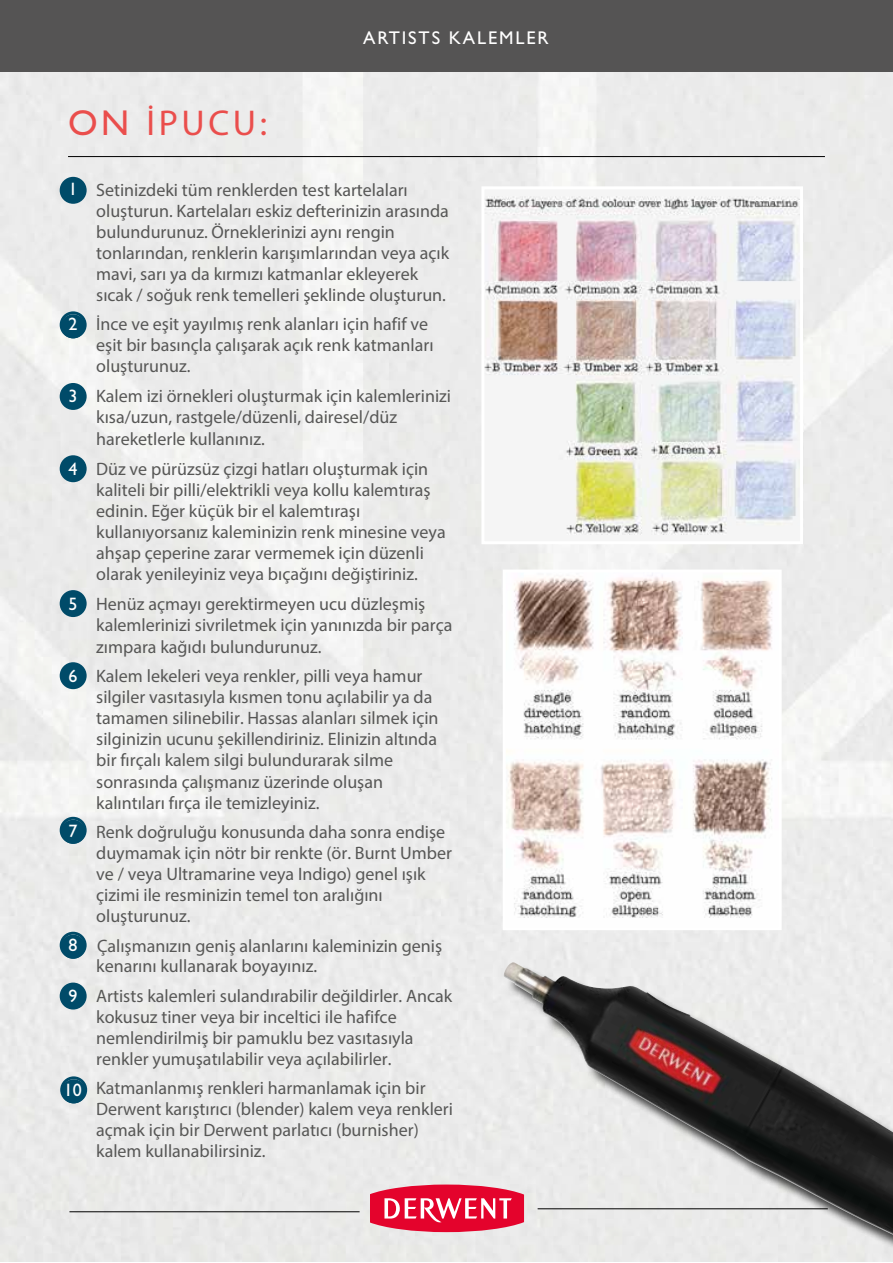
<style>
.page{position:relative;width:893px;height:1263px;background:#fff}
.page>*{position:absolute;margin:0;border:0;box-sizing:border-box;transform-origin:0 0}
.t1{font:36px "Myriad Pro";letter-spacing:.1em;color:#ea4e4c}
.t2{font:18.45px "Gill Sans Std";letter-spacing:.1em;color:#fff}
.t3{font:18px/21px "Myriad Pro";color:#575756}
.t4{font:18px "Gill Sans Std";color:#fff}
.s1{font-family:"Gill Sans Std"}
</style>
<div class="page">
<img style="left:1px;top:72px;width:892px;height:1190px">
<svg style="left:370px;top:1184px;width:133px;height:48px;background:#e83f5e"></svg>
<hr style="left:69px;top:1211px;width:291px;height:1px;background:#000">
<hr style="left:68px;top:156px;width:757px;height:1px;background:#000">
<div style="left:0;top:0;width:893px;height:72px;background:#555454"></div>
<div style="left:61px;top:178px;width:24px;height:24px;background:#004b69;border-radius:50%"></div>
<div style="left:60px;top:177px;width:27px;height:27px;border:3px solid #004b69;border-radius:50%"></div>
<div style="left:61px;top:314px;width:24px;height:24px;background:#004b69;border-radius:50%"></div>
<div style="left:60px;top:311px;width:27px;height:27px;border:3px solid #004b69;border-radius:50%"></div>
<div style="left:61px;top:384px;width:24px;height:24px;background:#004b69;border-radius:50%"></div>
<div style="left:60px;top:383px;width:27px;height:27px;border:3px solid #004b69;border-radius:50%"></div>
<div style="left:61px;top:457px;width:24px;height:24px;background:#004b69;border-radius:50%"></div>
<div style="left:60px;top:455px;width:27px;height:27px;border:3px solid #004b69;border-radius:50%"></div>
<div style="left:61px;top:591px;width:24px;height:25px;background:#004b69;border-radius:50%"></div>
<div style="left:60px;top:590px;width:27px;height:27px;border:3px solid #004b69;border-radius:50%"></div>
<div style="left:61px;top:664px;width:24px;height:24px;background:#004b69;border-radius:50%"></div>
<div style="left:60px;top:662px;width:27px;height:27px;border:3px solid #004b69;border-radius:50%"></div>
<div style="left:61px;top:820px;width:24px;height:24px;background:#004b69;border-radius:50%"></div>
<div style="left:60px;top:817px;width:27px;height:27px;border:3px solid #004b69;border-radius:50%"></div>
<div style="left:61px;top:935px;width:24px;height:24px;background:#004b69;border-radius:50%"></div>
<div style="left:60px;top:932px;width:27px;height:27px;border:3px solid #004b69;border-radius:50%"></div>
<div style="left:61px;top:984px;width:24px;height:24px;background:#004b69;border-radius:50%"></div>
<div style="left:60px;top:982px;width:27px;height:27px;border:3px solid #004b69;border-radius:50%"></div>
<div style="left:62px;top:1079px;width:24px;height:24px;background:#004b69;border-radius:50%"></div>
<div style="left:60px;top:1076px;width:27px;height:27px;border:3px solid #004b69;border-radius:50%"></div>
<img style="left:485px;top:190px;width:314px;height:350px">
<img style="left:507px;top:573px;width:271px;height:353px">
<div style="left:506px;top:965px;width:387px;height:291px;background:#eaeaea"></div>
<img style="left:503px;top:962px;width:390px;height:273px">
<h1 class="t1" style="left:68px;top:101px;width:201px"><span class="s1">ON</span> İPUCU<span class="s1">:</span></h1>
<p class="t2" style="left:363px;top:27px;width:187px">ARTISTS KALEMLER</p>
<p class="t4" style="left:68px;top:179px;width:10px">1</p>
<p class="t4" style="left:68px;top:313px;width:10px">2</p>
<p class="t4" style="left:68px;top:385px;width:10px">3</p>
<p class="t4" style="left:68px;top:458px;width:10px">4</p>
<p class="t4" style="left:68px;top:593px;width:10px">5</p>
<p class="t4" style="left:68px;top:665px;width:10px">6</p>
<p class="t4" style="left:68px;top:820px;width:10px">7</p>
<p class="t4" style="left:68px;top:935px;width:10px">8</p>
<p class="t4" style="left:68px;top:985px;width:10px">9</p>
<p class="t4" style="left:64px;top:1079px;width:19px">10</p>
<p class="t3" style="left:96px;top:179px;width:354px">Setinizdeki tüm renklerden test kartelaları oluşturun. Kartelaları eskiz defterinizin arasında bulundurunuz. Örneklerinizi aynı rengin tonlarından, renklerin karışımlarından veya açık mavi, sarı ya da kırmızı katmanlar ekleyerek sıcak / soğuk renk temelleri şeklinde oluşturun.</p>
<p class="t3" style="left:96px;top:314px;width:339px">İnce ve eşit yayılmış renk alanları için hafif ve eşit bir basınçla çalışarak açık renk katmanları oluşturunuz.</p>
<p class="t3" style="left:96px;top:385px;width:356px;line-height:21.5px">Kalem izi örnekleri oluşturmak için kalemlerinizi kısa/uzun, rastgele/düzenli, dairesel/düz hareketlerle kullanınız.</p>
<p class="t3" style="left:96px;top:458px;width:351px">Düz ve pürüzsüz çizgi hatları oluşturmak için kaliteli bir pilli/elektrikli veya kollu kalemtıraş edinin. Eğer küçük bir el kalemtıraşı kullanıyorsanız kaleminizin renk minesine veya ahşap çeperine zarar vermemek için düzenli olarak yenileyiniz veya bıçağını değiştiriniz.</p>
<p class="t3" style="left:96px;top:593px;width:358px;line-height:21.5px">Henüz açmayı gerektirmeyen ucu düzleşmiş kalemlerinizi sivriletmek için yanınızda bir parça zımpara kağıdı bulundurunuz.</p>
<p class="t3" style="left:96px;top:665px;width:344px">Kalem lekeleri veya renkler, pilli veya hamur silgiler vasıtasıyla kısmen tonu açılabilir ya da tamamen silinebilir. Hassas alanları silmek için silginizin ucunu şekillendiriniz. Elinizin altında bir fırçalı kalem silgi bulundurarak silme sonrasında çalışmanız üzerinde oluşan kalıntıları fırça ile temizleyiniz.</p>
<p class="t3" style="left:96px;top:821px;width:357px">Renk doğruluğu konusunda daha sonra endişe duymamak için nötr bir renkte (ör. Burnt Umber ve / veya Ultramarine veya Indigo) genel ışık çizimi ile resminizin temel ton aralığını oluşturunuz.</p>
<p class="t3" style="left:96px;top:935px;width:347px;line-height:20.2px">Çalışmanızın geniş alanlarını kaleminizin geniş kenarını kullanarak boyayınız.</p>
<p class="t3" style="left:96px;top:985px;width:358px">Artists kalemleri sulandırabilir değildirler. Ancak kokusuz tiner veya bir inceltici ile hafifce nemlendirilmiş bir pamuklu bez vasıtasıyla renkler yumuşatılabilir veya açılabilirler.</p>
<p class="t3" style="left:96px;top:1077px;width:358px">Katmanlanmış renkleri harmanlamak için bir Derwent karıştırıcı (blender) kalem veya renkleri açmak için bir Derwent parlatıcı (burnisher) kalem kullanabilirsiniz.</p>
</div>
